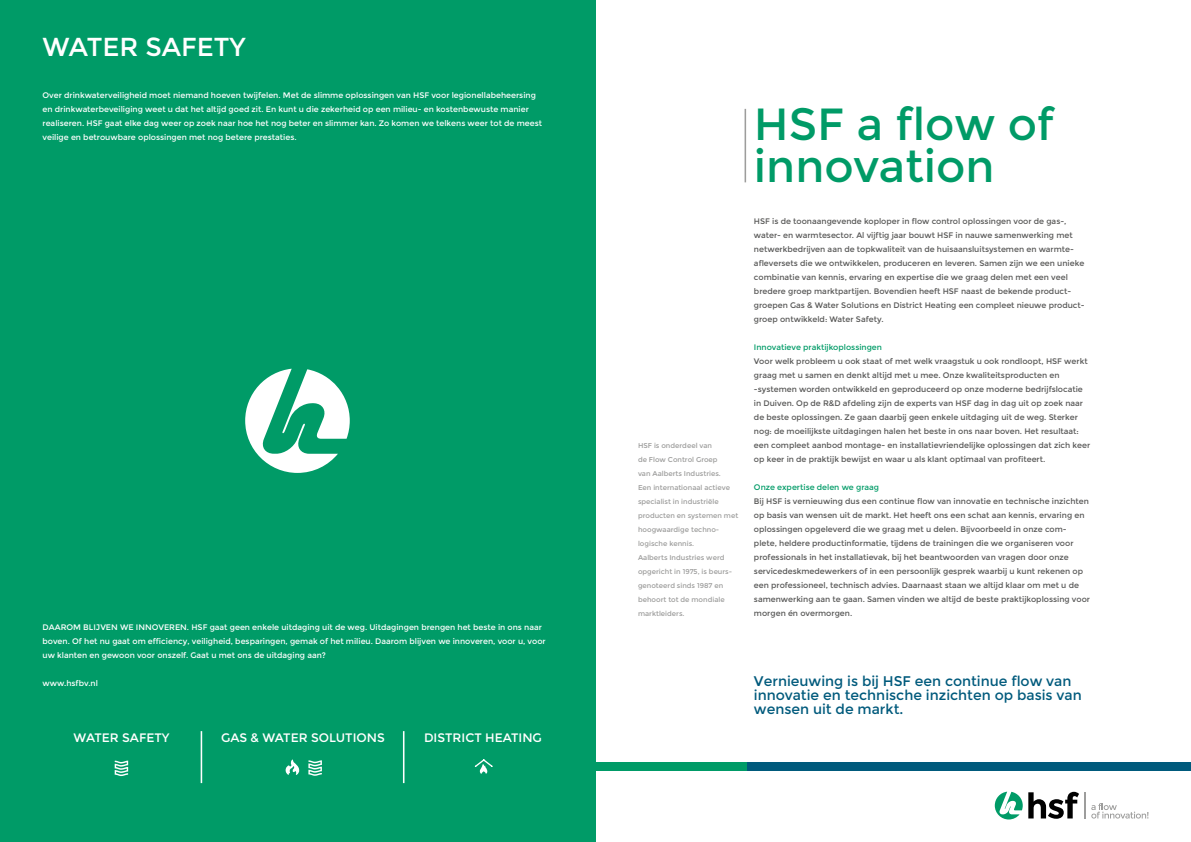
<style>
.page{position:relative;width:1191px;height:842px;background:#fff}
.page>*{position:absolute;margin:0;border:0;box-sizing:border-box;transform-origin:0 0}
.t1{font:45px/42px "Montserrat";color:#009b67}
.t2{font:26px "Montserrat";color:#fff}
.t3{font:14px/14px "Montserrat";color:#005a7c}
.t4{font:12.3px "Montserrat";color:#fff}
.t5{font:8px/14px "Montserrat";color:#575756}
.t6{font:8px/14px "Montserrat";color:#fff}
.t7{font:8px "Montserrat";color:#009b67}
.t8{font:7px/14px "Montserrat";color:#9d9d9c}
</style>
<div class="page">
<div style="left:747px;top:762px;width:444px;height:8px;background:#005a7c"></div>
<svg style="left:1091px;top:803px;width:57px;height:15px"></svg>
<svg style="left:1028px;top:792px;width:57px;height:27px"></svg>
<svg style="left:994px;top:792px;width:28px;height:27px"></svg>
<hr style="left:744px;top:109px;width:2px;height:73px;background:#9d9d9c">
<div style="left:0;top:0;width:595px;height:842px;background:#009b67"></div>
<svg style="left:286px;top:759px;width:13px;height:16px"></svg>
<svg style="left:308px;top:760px;width:14px;height:16px"></svg>
<svg style="left:115px;top:761px;width:13px;height:15px"></svg>
<svg style="left:475px;top:759px;width:18px;height:15px"></svg>
<svg style="left:245px;top:369px;width:105px;height:104px"></svg>
<hr style="left:201px;top:731px;width:1px;height:52px;background:#fff">
<hr style="left:403px;top:731px;width:1px;height:52px;background:#fff">
<div style="left:595px;top:762px;width:152px;height:8px;background:#009b67"></div>
<h2 class="t2" style="left:43px;top:32px;width:205px">WATER SAFETY</h2>
<p class="t6" style="left:43px;top:89px;width:501px">Over drinkwaterveiligheid moet niemand hoeven twijfelen. Met de slimme oplossingen van HSF voor legionellabeheersing en drinkwaterbeveiliging weet u dat het altijd goed zit. En kunt u die zekerheid op een milieu- en kostenbewuste manier realiseren. HSF gaat elke dag weer op zoek naar hoe het nog beter en slimmer kan. Zo komen we telkens weer tot de meest veilige en betrouwbare oplossingen met nog betere prestaties.</p>
<p class="t8" style="left:638px;top:439px;width:102px">HSF is onderdeel van<br>de Flow Control Groep<br>van Aalberts Industries.<br>Een internationaal actieve specialist in industriële producten en systemen met hoogwaardige techno&shy;logische kennis.<br>Aalberts Industries werd opgericht in 1975, is beurs&shy;genoteerd sinds 1987 en behoort tot de mondiale marktleiders.</p>
<h1 class="t1" style="left:754px;top:104px;width:302px">HSF a flow of innovation</h1>
<p class="t5" style="left:754px;top:215px;width:332px">HSF is de toonaangevende koploper in flow control oplossingen voor de gas-, water- en warmtesector. Al vijftig jaar bouwt HSF in nauwe samenwerking met netwerkbedrijven aan de topkwaliteit van de huisaansluitsystemen en warmte&shy;afleversets die we ontwikkelen, produceren en leveren. Samen zijn we een unieke combinatie van kennis, ervaring en expertise die we graag delen met een veel bredere groep marktpartijen. Bovendien heeft HSF naast de bekende product&shy;groepen Gas &amp; Water Solutions en District Heating een compleet nieuwe product&shy;groep ontwikkeld: Water Safety.</p>
<p class="t7" style="left:754px;top:343px;width:130px">Innovatieve praktijkoplossingen</p>
<p class="t5" style="left:754px;top:355px;width:338px">Voor welk probleem u ook staat of met welk vraagstuk u ook rondloopt, HSF werkt graag met u samen en denkt altijd met u mee. Onze kwaliteitsproducten en -systemen worden ontwikkeld en geproduceerd op onze moderne bedrijfslocatie in Duiven. Op de R&amp;D afdeling zijn de experts van HSF dag in dag uit op zoek naar de beste oplossingen. Ze gaan daarbij geen enkele uitdaging uit de weg. Sterker nog: de moeilijkste uitdagingen halen het beste in ons naar boven. Het resultaat: een compleet aanbod montage- en installatievriendelijke oplossingen dat zich keer op keer in de praktijk bewijst en waar u als klant optimaal van profiteert.</p>
<p class="t7" style="left:754px;top:483px;width:127px">Onze expertise delen we graag</p>
<p class="t5" style="left:754px;top:495px;width:337px">Bij HSF is vernieuwing dus een continue flow van innovatie en technische inzichten op basis van wensen uit de markt. Het heeft ons een schat aan kennis, ervaring en oplossingen opgeleverd die we graag met u delen. Bijvoorbeeld in onze com&shy;plete, heldere productinformatie, tijdens de trainingen die we organiseren voor professionals in het installatievak, bij het beantwoorden van vragen door onze servicedeskmedewerkers of in een persoonlijk gesprek waarbij u kunt rekenen op een professioneel, technisch advies. Daarnaast staan we altijd klaar om met u de samenwerking aan te gaan. Samen vinden we altijd de beste praktijkoplossing voor morgen én overmorgen.</p>
<p class="t6" style="left:43px;top:621px;width:505px">DAAROM BLIJVEN WE INNOVEREN. HSF gaat geen enkele uitdaging uit de weg. Uitdagingen brengen het beste in ons naar boven. Of het nu gaat om efficiency, veiligheid, besparingen, gemak of het milieu. Daarom blijven we innoveren, voor u, voor uw klanten en gewoon voor onszelf. Gaat u met ons de uitdaging aan?</p>
<p class="t6" style="left:43px;top:677px;width:57px">www.hsfbv.nl</p>
<h3 class="t3" style="left:754px;top:675px;width:329px">Vernieuwing is bij HSF een continue flow van innovatie en technische inzichten op basis van wensen uit de markt.</h3>
<h3 class="t4" style="left:74px;top:731px;width:97px">WATER SAFETY</h3>
<h3 class="t4" style="left:221px;top:731px;width:165px">GAS &amp; WATER SOLUTIONS</h3>
<h3 class="t4" style="left:424px;top:731px;width:119px">DISTRICT HEATING</h3>
</div>
